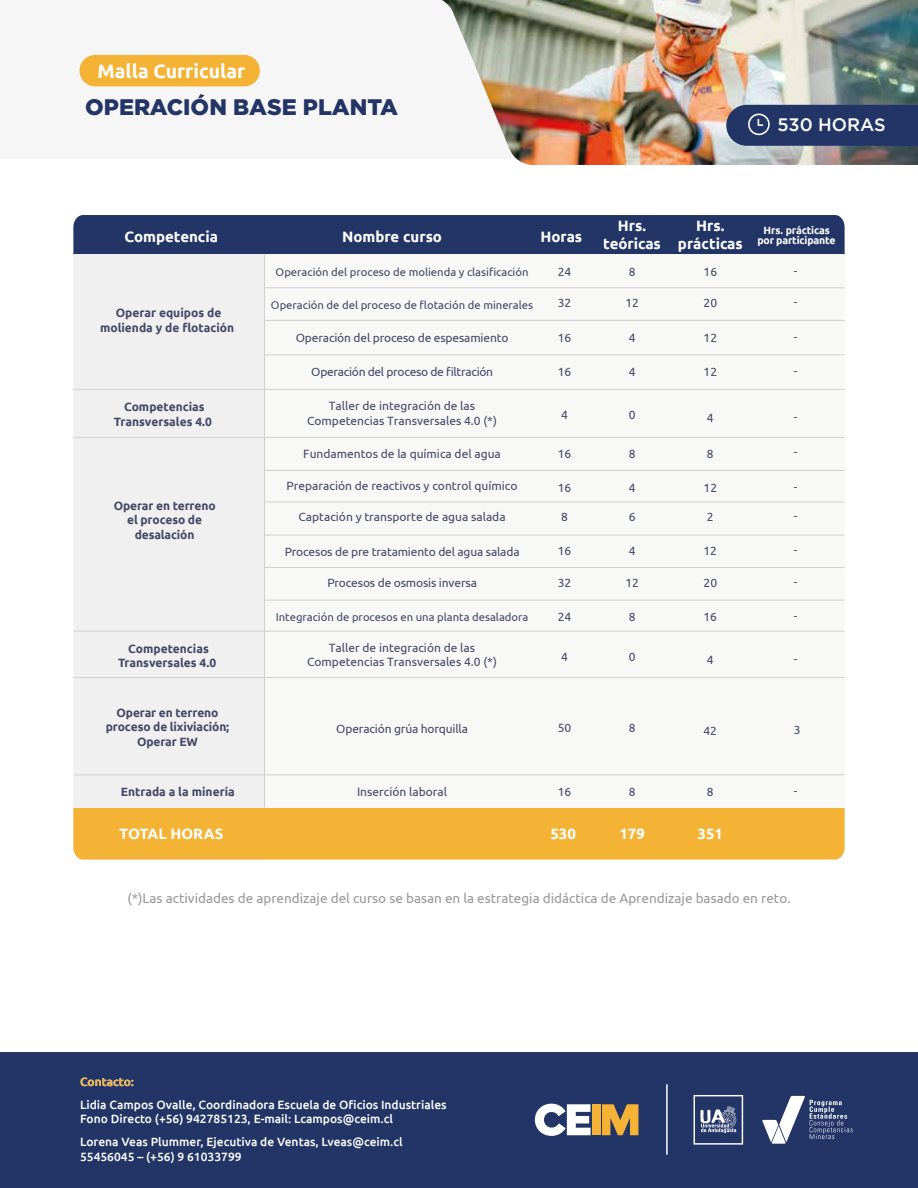
<style>
.page{position:relative;width:918px;height:1188px;background:#fff}
.page>*{position:absolute;margin:0;border:0;box-sizing:border-box;transform-origin:0 0}
.t1{font:900 22.5px "Gotham";color:#233567}
.t2{font:700 19.35px "Ubuntu";color:#fff}
.t3{font:500 18px "Gotham";color:#fff}
.t4{font:700 15px/18px "Ubuntu";color:#fff;text-align:center}
.t5{font:13.5px "Ubuntu";color:#989898}
.t6{font:12px/14.4px "Ubuntu";color:#434867;text-align:center}
.t7{font:700 12px/14.4px "Ubuntu";letter-spacing:-.01em;color:#434867;text-align:center}
.t8{font:500 12px/22.6px "Ubuntu";color:#fff}
.t9{font:12px "Ubuntu";letter-spacing:-.025em;color:#434867}
.t10{font:11.25px "Ubuntu";color:#434867}
.t11{font:700 10.5px/10.5px "Ubuntu";letter-spacing:-.02em;color:#fff;text-align:center}
</style>
<div class="page">
<div style="left:0;top:0;width:874px;height:158px;background:#f7f6f6"></div>
<img style="left:442px;top:0;width:476px;height:165px">
<div style="left:73px;top:215px;width:772px;height:40px;background:#233567"></div>
<div style="left:73px;top:254px;width:191px;height:606px;background:#f1f0f0"></div>
<svg style="left:265px;top:254px;width:580px;height:553px"></svg>
<div style="left:73px;top:808px;width:772px;height:52px;background:#f5b335"></div>
<hr style="left:264px;top:288px;width:581px;height:1px;background:#d1d0cf">
<hr style="left:264px;top:320px;width:581px;height:1px;background:#d1d0cf">
<hr style="left:264px;top:355px;width:581px;height:1px;background:#d1d0cf">
<hr style="left:73px;top:389px;width:772px;height:1px;background:#d1d0cf">
<hr style="left:73px;top:437px;width:772px;height:1px;background:#d1d0cf">
<hr style="left:264px;top:470px;width:581px;height:1px;background:#d1d0cf">
<hr style="left:264px;top:502px;width:581px;height:1px;background:#d1d0cf">
<hr style="left:264px;top:535px;width:581px;height:1px;background:#d1d0cf">
<hr style="left:265px;top:567px;width:580px;height:1px;background:#d1d0cf">
<hr style="left:265px;top:600px;width:580px;height:1px;background:#d1d0cf">
<hr style="left:73px;top:631px;width:772px;height:1px;background:#d1d0cf">
<hr style="left:73px;top:677px;width:772px;height:1px;background:#d1d0cf">
<hr style="left:73px;top:775px;width:772px;height:1px;background:#d1d0cf">
<hr style="left:264px;top:254px;width:1px;height:554px;background:#d1d0cf">
<div style="left:0;top:1053px;width:918px;height:135px;background:#233567"></div>
<hr style="left:667px;top:1084px;width:1px;height:70px;background:#fff">
<div style="left:79px;top:55px;width:181px;height:31px;background:#f5b335;border-radius:16px"></div>
<div style="left:726px;top:105px;width:192px;height:41px;background:#233567"></div>
<svg style="left:602px;top:1104px;width:36px;height:31px"></svg>
<svg style="left:535px;top:1104px;width:56px;height:32px"></svg>
<div style="left:592px;top:1104px;width:9px;height:31px;background:#f5b335"></div>
<svg style="left:694px;top:1095px;width:49px;height:50px"></svg>
<svg style="left:762px;top:1096px;width:91px;height:48px"></svg>
<hr style="left:667px;top:1085px;width:1px;height:70px;background:#fff">
<h2 class="t2" style="left:98px;top:59px;width:149px">Malla Curricular</h2>
<h1 class="t1" style="left:85px;top:94px;width:314px">OPERACIÓN BASE PLANTA</h1>
<h3 class="t3" style="left:778px;top:115px;width:110px">530 HORAS</h3>
<p class="t4" style="left:125px;top:227px;width:95px">Competencia</p>
<p class="t4" style="left:342px;top:227px;width:102px">Nombre curso</p>
<p class="t4" style="left:540px;top:227px;width:43px">Horas</p>
<p class="t4" style="left:603px;top:216px;width:59px">Hrs. teóricas</p>
<p class="t4" style="left:678px;top:216px;width:66px">Hrs. prácticas</p>
<p class="t7" style="left:100px;top:306px;width:136px">Operar equipos de molienda y de flotación</p>
<p class="t7" style="left:114px;top:399px;width:100px">Competencias<br>Transversales 4.0</p>
<p class="t7" style="left:114px;top:498px;width:103px">Operar en terreno el proceso de desalación</p>
<p class="t10" style="left:276px;top:265px;width:254px">Operación del proceso de molienda y clasificación</p>
<p class="t6" style="left:558px;top:264px;width:15px">24</p>
<p class="t6" style="left:629px;top:264px;width:8px">8</p>
<p class="t6" style="left:704px;top:264px;width:15px">16</p>
<p class="t10" style="left:271px;top:298px;width:264px">Operación de del proceso de flotación de minerales</p>
<p class="t6" style="left:558px;top:296px;width:15px">32</p>
<p class="t6" style="left:625px;top:296px;width:15px">12</p>
<p class="t6" style="left:704px;top:296px;width:15px">20</p>
<p class="t6" style="left:296px;top:330px;width:214px">Operación del proceso de espesamiento</p>
<p class="t6" style="left:558px;top:330px;width:15px">16</p>
<p class="t6" style="left:629px;top:330px;width:8px">4</p>
<p class="t6" style="left:704px;top:330px;width:15px">12</p>
<p class="t9" style="left:311px;top:365px;width:183px">Operación del proceso de filtración</p>
<p class="t6" style="left:558px;top:365px;width:15px">16</p>
<p class="t6" style="left:629px;top:365px;width:8px">4</p>
<p class="t6" style="left:704px;top:365px;width:15px">12</p>
<p class="t6" style="left:307px;top:399px;width:191px">Taller de integración de las<br>Competencias Transversales 4.0 (*)</p>
<p class="t6" style="left:561px;top:407px;width:8px">4</p>
<p class="t6" style="left:629px;top:407px;width:8px">0</p>
<p class="t6" style="left:707px;top:411px;width:8px">4</p>
<p class="t6" style="left:303px;top:446px;width:199px">Fundamentos de la química del agua</p>
<p class="t6" style="left:558px;top:446px;width:15px">16</p>
<p class="t6" style="left:629px;top:446px;width:8px">8</p>
<p class="t6" style="left:707px;top:446px;width:8px">8</p>
<p class="t6" style="left:287px;top:479px;width:232px">Preparación de reactivos y control químico</p>
<p class="t6" style="left:558px;top:480px;width:15px">16</p>
<p class="t6" style="left:629px;top:480px;width:8px">4</p>
<p class="t6" style="left:704px;top:480px;width:15px">12</p>
<p class="t6" style="left:298px;top:509px;width:209px">Captación y transporte de agua salada</p>
<p class="t6" style="left:561px;top:509px;width:8px">8</p>
<p class="t6" style="left:629px;top:509px;width:8px">6</p>
<p class="t6" style="left:707px;top:509px;width:8px">2</p>
<p class="t6" style="left:285px;top:544px;width:236px">Procesos de pre tratamiento del agua salada</p>
<p class="t6" style="left:327px;top:575px;width:151px">Procesos de osmosis inversa</p>
<p class="t6" style="left:558px;top:575px;width:15px">32</p>
<p class="t6" style="left:625px;top:575px;width:15px">12</p>
<p class="t6" style="left:704px;top:575px;width:15px">20</p>
<p class="t6" style="left:558px;top:543px;width:15px">16</p>
<p class="t6" style="left:629px;top:543px;width:8px">4</p>
<p class="t6" style="left:704px;top:543px;width:15px">12</p>
<p class="t10" style="left:276px;top:610px;width:254px">Integración de procesos en una planta desaladora</p>
<p class="t6" style="left:558px;top:609px;width:15px">24</p>
<p class="t6" style="left:629px;top:609px;width:8px">8</p>
<p class="t6" style="left:704px;top:609px;width:15px">16</p>
<p class="t7" style="left:118px;top:641px;width:100px">Competencias<br>Transversales 4.0</p>
<p class="t6" style="left:307px;top:640px;width:191px">Taller de integración de las<br>Competencias Transversales 4.0 (*)</p>
<p class="t6" style="left:561px;top:649px;width:8px">4</p>
<p class="t6" style="left:629px;top:649px;width:8px">0</p>
<p class="t6" style="left:707px;top:652px;width:8px">4</p>
<p class="t11" style="left:757px;top:224px;width:80px">Hrs. prácticas por participante</p>
<p class="t6" style="left:794px;top:263px;width:5px">-</p>
<p class="t6" style="left:794px;top:294px;width:5px">-</p>
<p class="t6" style="left:794px;top:329px;width:5px">-</p>
<p class="t6" style="left:794px;top:363px;width:5px">-</p>
<p class="t6" style="left:794px;top:409px;width:5px">-</p>
<p class="t6" style="left:794px;top:444px;width:5px">-</p>
<p class="t6" style="left:794px;top:479px;width:5px">-</p>
<p class="t6" style="left:794px;top:508px;width:5px">-</p>
<p class="t6" style="left:794px;top:542px;width:5px">-</p>
<p class="t6" style="left:794px;top:574px;width:5px">-</p>
<p class="t6" style="left:794px;top:608px;width:5px">-</p>
<p class="t6" style="left:794px;top:651px;width:5px">-</p>
<p class="t7" style="left:106px;top:705px;width:125px">Operar en terreno proceso de lixiviación;<br>Operar EW</p>
<p class="t6" style="left:336px;top:722px;width:133px">Operación grúa horquilla</p>
<p class="t6" style="left:558px;top:720px;width:15px">50</p>
<p class="t6" style="left:794px;top:722px;width:8px">3</p>
<p class="t6" style="left:629px;top:720px;width:8px">8</p>
<p class="t6" style="left:704px;top:723px;width:15px">42</p>
<p class="t7" style="left:121px;top:784px;width:116px">Entrada a la minería</p>
<p class="t6" style="left:357px;top:784px;width:92px">Inserción laboral</p>
<p class="t6" style="left:558px;top:784px;width:15px">16</p>
<p class="t6" style="left:629px;top:784px;width:8px">8</p>
<p class="t6" style="left:707px;top:784px;width:8px">8</p>
<p class="t4" style="left:119px;top:825px;width:106px">TOTAL HORAS</p>
<p class="t4" style="left:550px;top:825px;width:27px">530</p>
<p class="t4" style="left:619px;top:825px;width:27px">179</p>
<p class="t4" style="left:698px;top:825px;width:27px">351</p>
<p class="t6" style="left:794px;top:783px;width:5px">-</p>
<p class="t5" style="left:127px;top:890px;width:665px">(*)Las actividades de aprendizaje del curso se basan en la estrategia didáctica de Aprendizaje basado en reto.</p>
<p class="t8" style="left:80px;top:1070px;width:368px">Contacto:<br>Lidia Campos Ovalle, Coordinadora Escuela de Oficios Industriales</p>
<p class="t8" style="left:80px;top:1107px;width:324px;line-height:23.2px">Fono Directo (+56) 942785123, E-mail: Lcampos@ceim.cl<br>Lorena Veas Plummer, Ejecutiva de Ventas, Lveas@ceim.cl</p>
<p class="t8" style="left:80px;top:1145px;width:163px">55456045 – (+56) 9 61033799</p>
</div>
